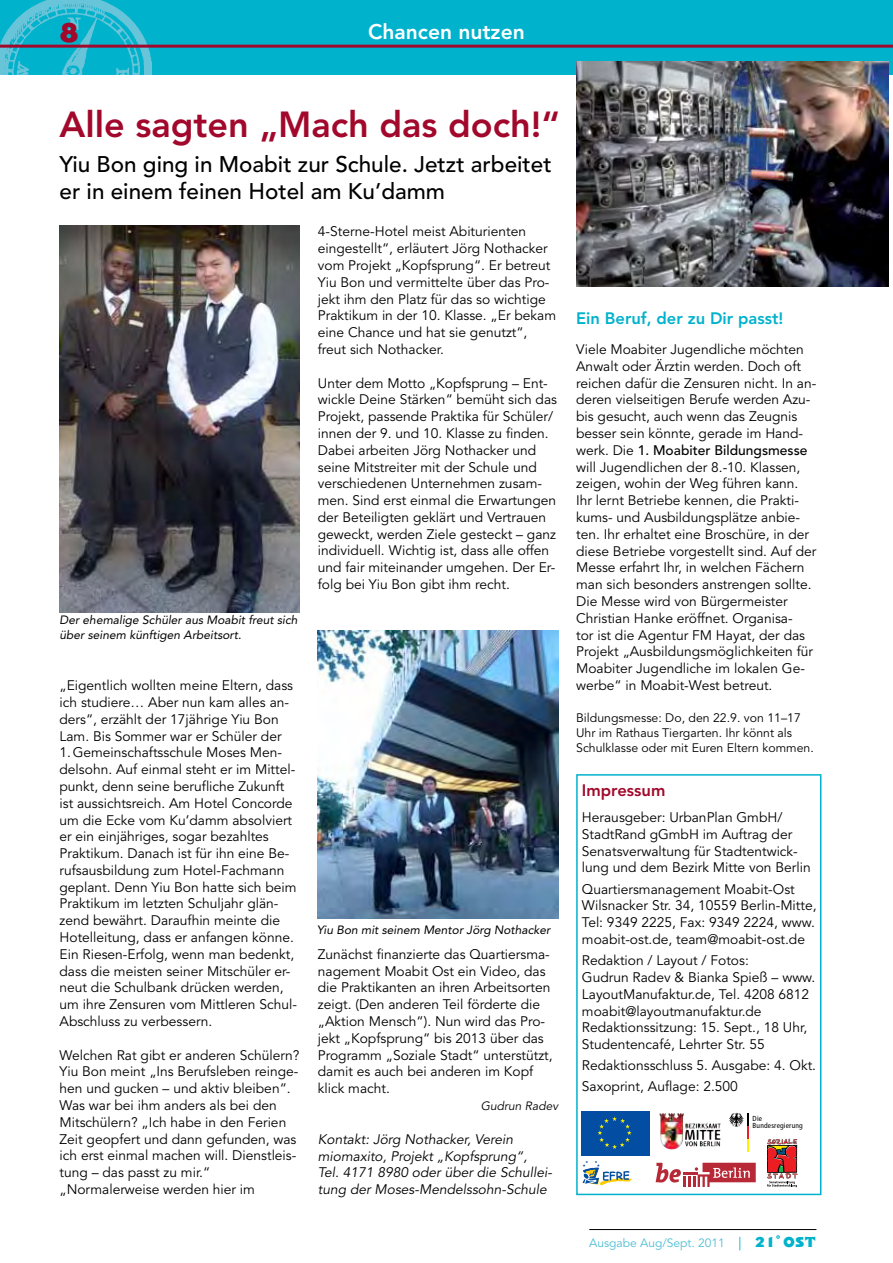
<style>
.page{position:relative;width:893px;height:1263px;background:#fff}
.page>*{position:absolute;margin:0;border:0;box-sizing:border-box;transform-origin:0 0}
.t1{font:800 36px "Avenir LT Pro";color:#a1082b}
.t2{font:25.5px "Nimrod";color:#a1082b}
.t3{font:500 22.5px/27px "Avenir";color:#000}
.t4{font:800 21px "Avenir LT Pro";color:#fff}
.t5{font:800 16.5px "Avenir LT Pro";color:#00b2cc}
.t6{font:800 16.5px "Avenir LT Pro";color:#a1082b}
.t7{font:13.8px/16.8px "Avenir LT Pro";color:#000}
.t8{font:italic 13.8px/16.8px "Avenir LT Pro";color:#000}
.t9{font:500 13.8px "Avenir";color:#000}
.t10{font:12.3px/15px "Avenir LT Pro";color:#000}
.t11{font:italic 12px/15px "Avenir";color:#000}
.t12{font:12px "Avenir LT Pro";color:#4dbed4}
.t13{font:italic 12px "Avenir LT Pro";color:#000}
.t14{font:condensed 7.35px/7.4px "Frutiger";letter-spacing:.025em;color:#000}
.s1{font-family:"Avenir LT Pro";font-weight:400}
.s2{font-size:13.5px;color:#00b2cc}
.s3{font-family:"Nimrod";font-size:13.5px;color:#00b2cc}
</style>
<div class="page">
<div style="left:0;top:0;width:893px;height:74px;background:#00b2cc"></div>
<hr style="left:589px;top:1229px;width:227px;height:1px;background:#000">
<img style="left:0;top:0;width:151px;height:74px">
<hr style="left:0;top:45px;width:893px;height:3px;background:#a1082b">
<img style="left:318px;top:631px;width:240px;height:288px">
<img style="left:60px;top:226px;width:240px;height:386px">
<div style="left:576px;top:774px;width:245px;height:421px;border:2px solid #00b2cc"></div>
<svg style="left:767px;top:1139px;width:30px;height:48px"></svg>
<svg style="left:583px;top:1161px;width:48px;height:24px"></svg>
<svg style="left:729px;top:1113px;width:20px;height:39px"></svg>
<div style="left:581px;top:1111px;width:68px;height:44px;background:#034ea2"></div>
<svg style="left:598px;top:1116px;width:34px;height:33px"></svg>
<img style="left:660px;top:1113px;width:24px;height:37px">
<svg style="left:656px;top:1163px;width:100px;height:24px"></svg>
<img style="left:576px;top:61px;width:313px;height:226px">
<h2 class="t2" style="left:60px;top:15px;width:22px">8</h2>
<h3 class="t4" style="left:368px;top:20px;width:158px">Chancen nutzen</h3>
<h1 class="t1" style="left:60px;top:103px;width:502px">Alle sagten „Mach das doch!“</h1>
<h3 class="t3" style="left:60px;top:152px;width:494px">Yiu Bon ging in Moabit zur Schule. Jetzt arbeitet er in einem feinen Hotel am Ku’damm</h3>
<p class="t11" style="left:60px;top:613px;width:240px">Der ehemalige Schüler aus Moabit freut sich über seinem künftigen Arbeitsort.</p>
<p class="t7" style="left:60px;top:677px;width:239px">„Eigentlich wollten meine Eltern, dass ich studiere… Aber nun kam alles an&shy;ders“, erzählt der 17jährige Yiu Bon Lam. Bis Sommer war er Schüler der 1.Gemeinschaftsschule Moses Men&shy;delsohn. Auf einmal steht er im Mittel&shy;punkt, denn seine berufliche Zukunft ist aussichtsreich. Am Hotel Concorde um die Ecke vom Ku’damm absolviert er ein einjähriges, sogar bezahltes Praktikum. Danach ist für ihn eine Be&shy;rufsausbildung zum Hotel-Fachmann geplant. Denn Yiu Bon hatte sich beim Praktikum im letzten Schuljahr glän&shy;zend bewährt. Daraufhin meinte die Hotelleitung, dass er anfangen könne.<br>Ein Riesen-Erfolg, wenn man bedenkt, dass die meisten seiner Mitschüler er&shy;neut die Schulbank drücken werden, um ihre Zensuren vom Mittleren Schul-Abschluss zu verbessern.</p>
<p class="t7" style="left:60px;top:1047px;width:241px">Welchen Rat gibt er anderen Schülern?<br>Yiu Bon meint „Ins Berufsleben reinge&shy;hen und gucken – und aktiv bleiben“.<br>Was war bei ihm anders als bei den Mitschülern? „Ich habe in den Ferien Zeit geopfert und dann gefunden, was ich erst einmal machen will. Dienstleis&shy;tung – das passt zu mir.“ „Normalerweise werden hier im</p>
<p class="t7" style="left:318px;top:223px;width:240px">4-Sterne-Hotel meist Abiturienten eingestellt“, erläutert Jörg Nothacker vom Projekt „Kopfsprung“. Er betreut Yiu Bon und vermittelte über das Pro&shy;jekt ihm den Platz für das so wichtige Praktikum in der 10. Klasse. „Er bekam eine Chance und hat sie genutzt“, freut sich Nothacker.</p>
<p class="t7" style="left:318px;top:375px;width:241px">Unter dem Motto „Kopfsprung – Ent&shy;wickle Deine Stärken“ bemüht sich das Projekt, passende Praktika für Schüler/ innen der 9. und 10. Klasse zu finden.<br>Dabei arbeiten Jörg Nothacker und seine Mitstreiter mit der Schule und verschiedenen Unternehmen zusam&shy;men. Sind erst einmal die Erwartungen der Beteiligten geklärt und Vertrauen geweckt, werden Ziele gesteckt – ganz individuell. Wichtig ist, dass alle offen und fair miteinander umgehen. Der Er&shy;folg bei Yiu Bon gibt ihm recht.</p>
<p class="t11" style="left:317px;top:923px;width:235px">Yiu Bon mit seinem Mentor Jörg Nothacker</p>
<p class="t7" style="left:318px;top:946px;width:236px">Zunächst finanzierte das Quartiersma&shy;nagement Moabit Ost ein Video, das die Praktikanten an ihren Arbeitsorten zeigt. (Den anderen Teil förderte die „Aktion Mensch“). Nun wird das Pro&shy;jekt „Kopfsprung“ bis 2013 über das Programm „Soziale Stadt“ unterstützt, damit es auch bei anderen im Kopf klick macht.</p>
<p class="t13" style="left:481px;top:1099px;width:79px">Gudrun Radev</p>
<p class="t8" style="left:318px;top:1131px;width:236px">Kontakt: Jörg Nothacker, Verein miomaxito, Projekt „Kopfsprung“,<br>Tel. 4171 8980 oder über die Schullei&shy;tung der Moses-Mendelssohn-Schule</p>
<p class="t5" style="left:576px;top:308px;width:209px">Ein Beruf, der zu Dir passt!</p>
<p class="t7" style="left:576px;top:341px;width:242px">Viele Moabiter Jugendliche möchten Anwalt oder Ärztin werden. Doch oft reichen dafür die Zensuren nicht. In an&shy;deren vielseitigen Berufe werden Azu&shy;bis gesucht, auch wenn das Zeugnis besser sein könnte, gerade im Hand-</p>
<p class="t9" style="left:576px;top:442px;width:233px"><span class="s1">werk. Die</span> 1. Moabiter Bildungsmesse</p>
<p class="t7" style="left:576px;top:459px;width:242px">will Jugendlichen der 8.-10. Klassen, zeigen, wohin der Weg führen kann.<br>Ihr lernt Betriebe kennen, die Prakti&shy;kums- und Ausbildungsplätze anbie&shy;ten. Ihr erhaltet eine Broschüre, in der diese Betriebe vorgestellt sind. Auf der Messe erfahrt Ihr, in welchen Fächern man sich besonders anstrengen sollte.<br>Die Messe wird von Bürgermeister Christian Hanke eröffnet. Organisa-<br>tor ist die Agentur FM Hayat, der das Projekt „Ausbildungsmöglichkeiten für Moabiter Jugendliche im lokalen Ge&shy;werbe“ in Moabit-West betreut.</p>
<p class="t10" style="left:576px;top:710px;width:239px">Bildungsmesse: Do, den 22.9. von 11–17<br>Uhr im Rathaus Tiergarten. Ihr könnt als<br>Schulklasse oder mit Euren Eltern kommen.</p>
<p class="t6" style="left:582px;top:780px;width:85px">Impressum</p>
<p class="t7" style="left:582px;top:809px;width:230px">Herausgeber: UrbanPlan GmbH/ StadtRand gGmbH im Auftrag der Senatsverwaltung für Stadtentwick&shy;lung und dem Bezirk Mitte von Berlin</p>
<p class="t7" style="left:582px;top:881px;width:236px">Quartiersmanagement Moabit-Ost Wilsnacker Str. 34, 10559 Berlin-Mitte, Tel: 9349 2225, Fax: 9349 2224, www. moabit-ost.de, team@moabit-ost.de</p>
<p class="t7" style="left:582px;top:952px;width:235px">Redaktion / Layout / Fotos:<br>Gudrun Radev &amp; Bianka Spieß – www.<br>LayoutManufaktur.de, Tel. 4208 6812 moabit@layoutmanufaktur.de Redaktionssitzung: 15. Sept., 18 Uhr, Studentencafé, Lehrter Str. 55</p>
<p class="t7" style="left:582px;top:1055px;width:236px;line-height:21px">Redaktionsschluss 5. Ausgabe: 4. Okt.<br>Saxoprint, Auflage: 2.500</p>
<p class="t14" style="left:752px;top:1114px;width:52px">Die<br>Bundesregierung</p>
<p class="t12" style="left:589px;top:1235px;width:229px">Ausgabe Aug/Sept. 2011 <span class="s2">|</span> <span class="s3">21˚ OST</span></p>
</div>
